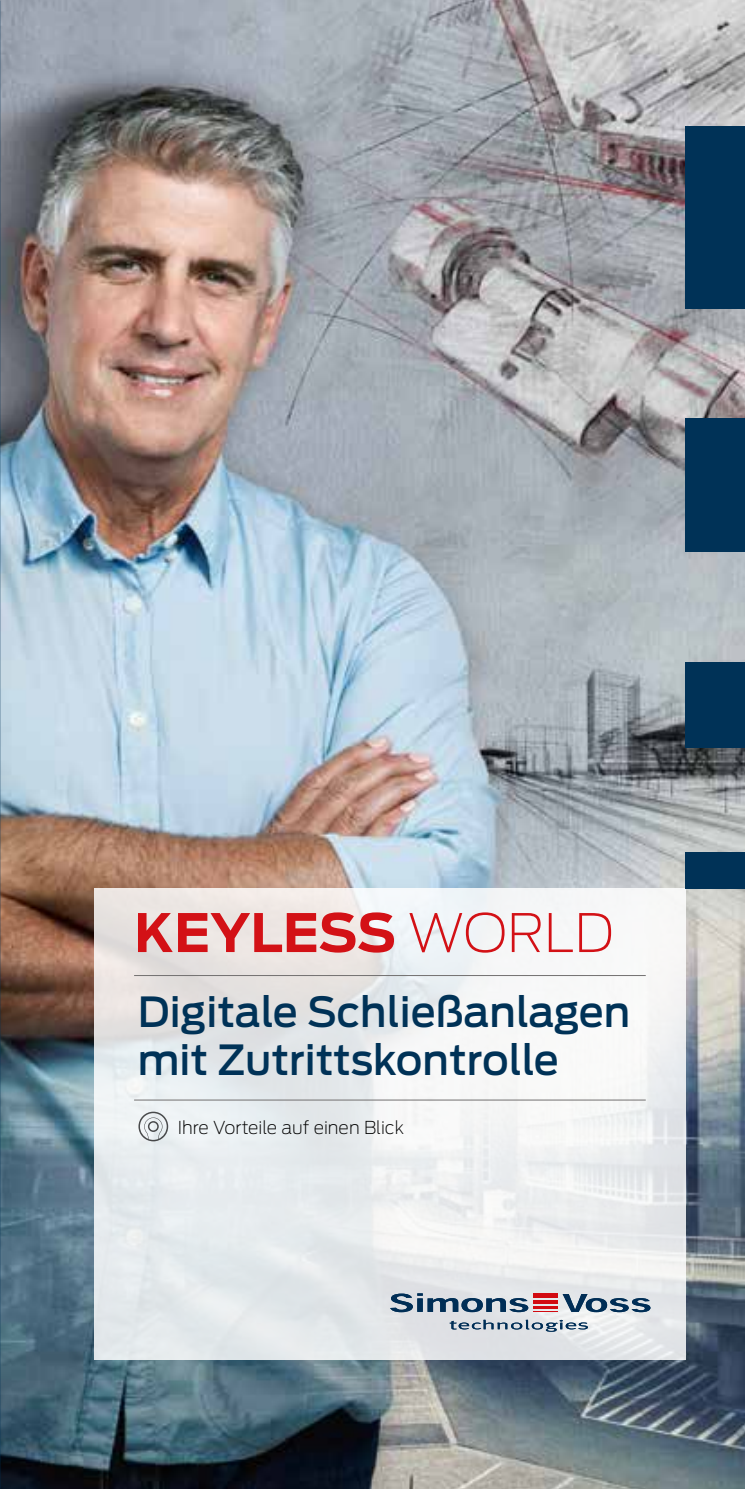
<style>
.page{position:relative;width:745px;height:1489px;background:#fff}
.page>*{position:absolute;margin:0;border:0;box-sizing:border-box;transform-origin:0 0}
.t1{font:700 52.5px "Antenna";color:#d31116}
.t2{font:500 41.25px/47.5px "Antenna";color:#003257}
.t3{font:200 17.75px "Antenna";color:#000}
.s1{font-weight:200}
</style>
<div class="page">
<img style="left:0;top:0;width:744px;height:1488px">
<svg style="left:94px;top:888px;width:591px;height:471px"></svg>
<hr style="left:134px;top:975px;width:511px;height:1px;background:#727070">
<div style="left:685px;top:126px;width:59px;height:182px;background:#003257"></div>
<div style="left:685px;top:418px;width:59px;height:134px;background:#003257"></div>
<div style="left:685px;top:662px;width:59px;height:85px;background:#003257"></div>
<div style="left:685px;top:852px;width:59px;height:36px;background:#003257"></div>
<svg style="left:449px;top:1319px;width:138px;height:12px;background:#a4b2bf"></svg>
<svg style="left:390px;top:1293px;width:260px;height:19px;background:#8d97a8"></svg>
<hr style="left:533px;top:1300px;width:24px;height:3px;background:#d20a11">
<hr style="left:533px;top:1306px;width:24px;height:2px;background:#d20a11">
<svg style="left:138px;top:1111px;width:30px;height:30px"></svg>
<hr style="left:134px;top:1099px;width:511px;height:1px;background:#727070">
<p class="t1" style="left:134px;top:896px;width:480px">KEYLESS <span class="s1">WORLD</span></p>
<p class="t2" style="left:138px;top:988px;width:493px">Digitale Schließanlagen mit Zutrittskontrolle</p>
<p class="t3" style="left:178px;top:1115px;width:228px">Ihre Vorteile auf einen Blick</p>
</div>
